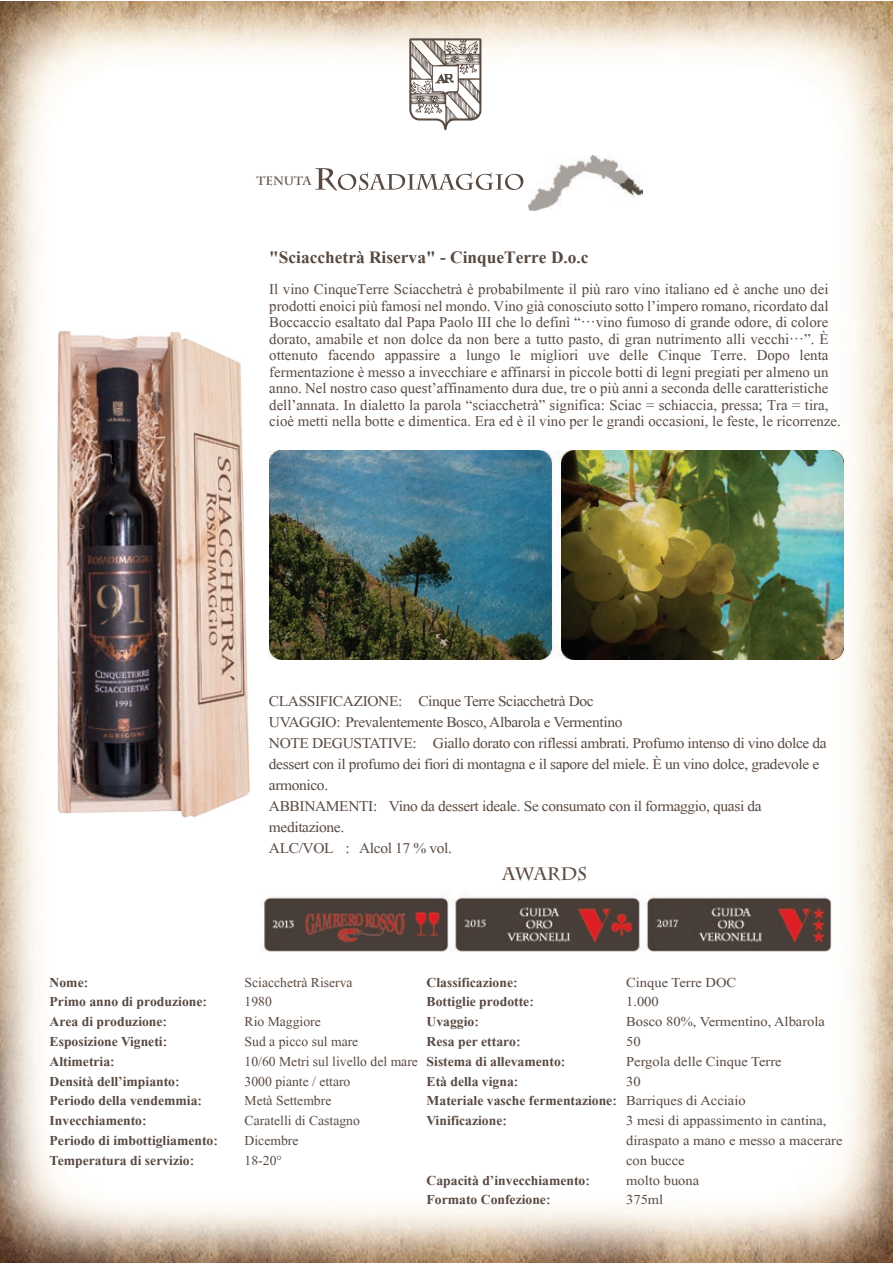
<style>
.page{position:relative;width:893px;height:1263px;background:#fff}
.page>*{position:absolute;margin:0;border:0;box-sizing:border-box;transform-origin:0 0}
.t1{font:700 21px "Shonar Bangla";color:#594a41}
.t2{font:18px/16.5px "Shonar Bangla";color:#594a41}
.t3{font:18px/21px "Shonar Bangla";letter-spacing:-.02em;color:#594a41;scale:1.04 1}
.t4{font:700 18px "Charlemagne Std";color:#5d4c41}
.t5{font:700 16.5px/19.8px "Shonar Bangla";color:#594a41}
.t6{font:16.5px/19.8px "Shonar Bangla";color:#594a41;scale:1.07 1}
.t7{font:16.5px/19.8px "Shonar Bangla";color:#594a41}
.t8{font:700 12px "Charlemagne Std";color:#594a41}
</style>
<div class="page">
<img style="left:0;top:1px;width:893px;height:1262px">
<svg style="left:409px;top:38px;width:72px;height:92px"></svg>
<img style="left:260px;top:891px;width:574px;height:68px">
<svg style="left:315px;top:168px;width:208px;height:24px"></svg>
<img style="left:529px;top:155px;width:113px;height:56px">
<img style="left:348px;top:450px;width:495px;height:209px">
<img style="left:0;top:261px;width:348px;height:642px">
<p class="t8" style="left:256px;top:173px;width:56px">TENUTA</p>
<p class="t1" style="left:269px;top:245px;width:321px">"Sciacchetrà Riserva" - CinqueTerre D.o.c</p>
<p class="t2" style="left:269px;top:283px;width:573px">Il vino CinqueTerre Sciacchetrà è probabilmente il più raro vino italiano ed è anche uno dei prodotti enoici più famosi nel mondo. Vino già conosciuto sotto l’impero romano, ricordato dal Boccaccio esaltato dal Papa Paolo III che lo definì “…vino fumoso di grande odore, di colore dorato, amabile et non dolce da non bere a tutto pasto, di gran nutrimento alli vecchi…”. È ottenuto facendo appassire a lungo le migliori uve delle Cinque Terre. Dopo lenta fermentazione è messo a invecchiare e affinarsi in piccole botti di legni pregiati per almeno un anno. Nel nostro caso quest’affinamento dura due, tre o più anni a seconda delle caratteristiche dell’annata. In dialetto la parola “sciacchetrà” significa: Sciac = schiaccia, pressa; Tra = tira, cioè metti nella botte e dimentica. Era ed è il vino per le grandi occasioni, le feste, le ricorrenze.</p>
<p class="t3" style="left:269px;top:693px;width:538px">CLASSIFICAZIONE: Cinque Terre Sciacchetrà Doc<br>UVAGGIO: Prevalentemente Bosco, Albarola e Vermentino<br>NOTE DEGUSTATIVE: Giallo dorato con riflessi ambrati. Profumo intenso di vino dolce da dessert con il profumo dei fiori di montagna e il sapore del miele. È un vino dolce, gradevole e armonico.<br>ABBINAMENTI: Vino da dessert ideale. Se consumato con il formaggio, quasi da meditazione.<br>ALC/VOL : Alcol 17 % vol.</p>
<p class="t4" style="left:502px;top:863px;width:86px">AWARDS</p>
<p class="t5" style="left:50px;top:974px;width:170px">Nome:<br>Primo anno di produzione:<br>Area di produzione:<br>Esposizione Vigneti:<br>Altimetria:<br>Densità dell’impianto:<br>Periodo della vendemmia:<br>Invecchiamento:<br>Periodo di imbottigliamento:<br>Temperatura di servizio:</p>
<p class="t7" style="left:245px;top:974px;width:175px">Sciacchetrà Riserva<br>1980<br>Rio Maggiore<br>Sud a picco sul mare<br>10/60 Metri sul livello del mare<br>3000 piante / ettaro<br>Metà Settembre<br>Caratelli di Castagno<br>Dicembre<br>18-20°</p>
<p class="t5" style="left:427px;top:974px;width:192px">Classificazione:<br>Bottiglie prodotte:<br>Uvaggio:<br>Resa per ettaro:<br>Sistema di allevamento:<br>Età della vigna:<br>Materiale vasche fermentazione:<br>Vinificazione:</p>
<p class="t5" style="left:427px;top:1172px;width:165px">Capacità d’invecchiamento:<br>Formato Confezione:</p>
<p class="t6" style="left:626px;top:974px;width:204px">Cinque Terre DOC<br>1.000<br>Bosco 80%, Vermentino, Albarola<br>50<br>Pergola delle Cinque Terre<br>30<br>Barriques di Acciaio<br>3 mesi di appassimento in cantina, diraspato a mano e messo a macerare con bucce<br>molto buona<br>375ml</p>
</div>
